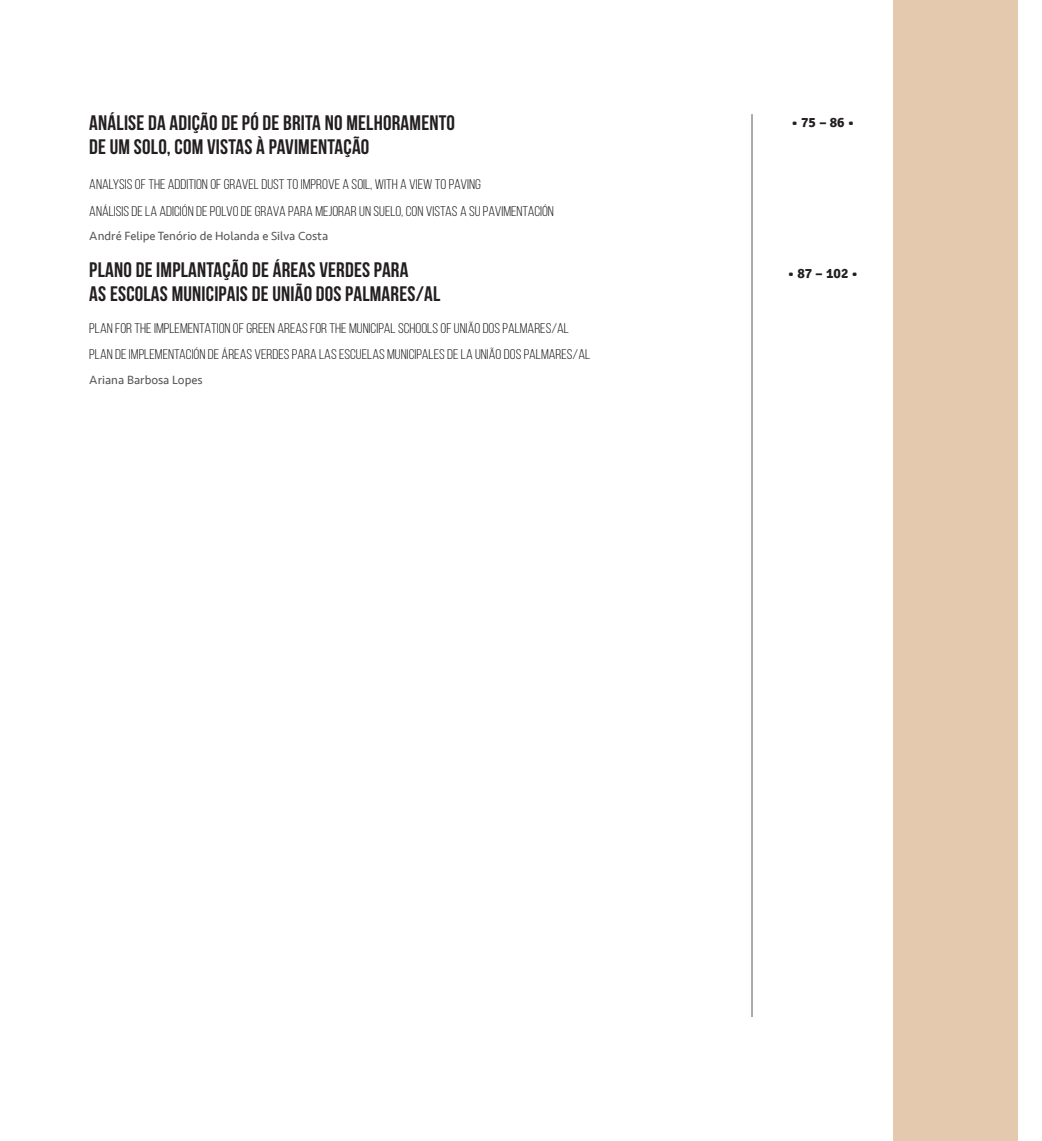
<style>
.page{position:relative;width:1042px;height:1141px;background:#fff}
.page>*{position:absolute;margin:0;border:0;box-sizing:border-box;transform-origin:0 0}
.t1{font:700 21px/24.5px "Bebas Neue";letter-spacing:.01em;color:#231f20}
.t2{font:14px/26.2px "Bebas Neue";color:#231f20;scale:1.1 1}
.t3{font:700 14px "Signika";color:#231f20}
.t4{font:12.25px "Seravek";color:#57585a}
</style>
<div class="page">
<hr style="left:752px;top:114px;width:1px;height:903px;background:#57585a">
<div style="left:893px;top:0;width:124px;height:1141px;background:#e5c9af"></div>
<h1 class="t1" style="left:89px;top:110px;width:367px">ANÁLISE DA ADIÇÃO DE PÓ DE BRITA NO MELHORAMENTO<br>DE UM SOLO, COM VISTAS À PAVIMENTAÇÃO</h1>
<p class="t2" style="left:89px;top:171px;width:424px">ANALYSIS OF THE ADDITION OF GRAVEL DUST TO IMPROVE A SOIL, WITH A VIEW TO PAVING<br>ANÁLISIS DE LA ADICIÓN DE POLVO DE GRAVA PARA MEJORAR UN SUELO, CON VISTAS A SU PAVIMENTACIÓN</p>
<p class="t4" style="left:89px;top:227px;width:240px">André Felipe Tenório de Holanda e Silva Costa</p>
<h1 class="t1" style="left:89px;top:257px;width:352px">PLANO DE IMPLANTAÇÃO DE ÁREAS VERDES PARA<br>AS ESCOLAS MUNICIPAIS DE UNIÃO DOS PALMARES/AL</h1>
<p class="t2" style="left:89px;top:315px;width:457px">PLAN FOR THE IMPLEMENTATION OF GREEN AREAS FOR THE MUNICIPAL SCHOOLS OF UNIÃO DOS PALMARES/AL<br>PLAN DE IMPLEMENTACIÓN DE ÁREAS VERDES PARA LAS ESCUELAS MUNICIPALES DE LA UNIÃO DOS PALMARES/AL</p>
<p class="t4" style="left:89px;top:370px;width:115px">Ariana Barbosa Lopes</p>
<p class="t3" style="left:791px;top:114px;width:64px">• 75 – 86 •</p>
<p class="t3" style="left:788px;top:264px;width:72px">• 87 – 102 •</p>
</div>
